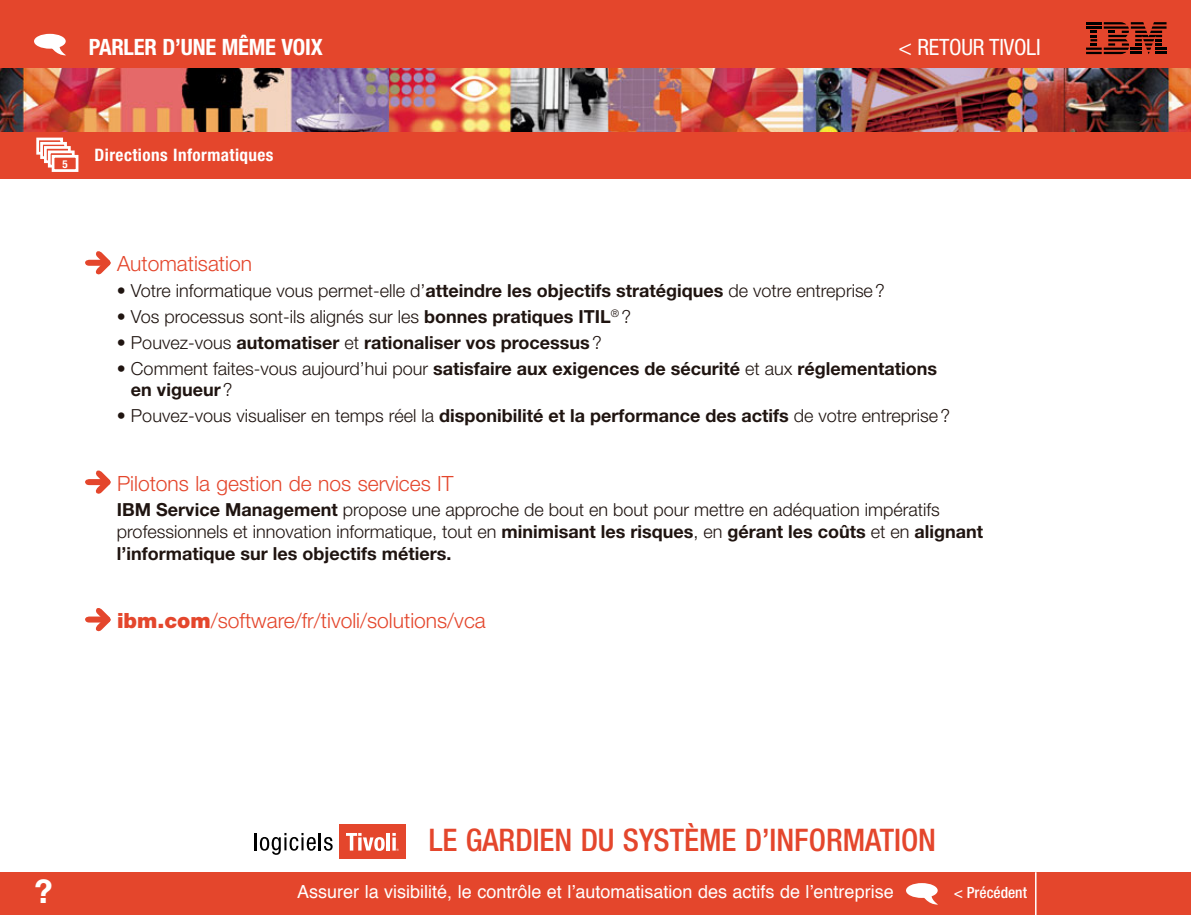
<style>
.page{position:relative;width:1191px;height:915px;background:#fff}
.page>*{position:absolute;margin:0;border:0;box-sizing:border-box;transform-origin:0 0}
.t1{font:700 32.55px "Helvetica Neue";color:#fff}
.t2{font:500 condensed 31.2px "Helvetica Neue";color:#e4462c}
.t3{font:700 condensed 22.5px "Helvetica Neue";letter-spacing:-.01em;color:#fff}
.t4{font:condensed 22.5px "Helvetica Neue";letter-spacing:-.01em;color:#fff}
.t5{font:300 21px "Helvetica Neue";color:#e4462c}
.t6{font:300 18px/21.6px "Helvetica Neue";color:#1f1410}
.t7{font:700 18px/21.6px "Helvetica Neue";color:#1f1410}
.t8{font:18px "Helvetica";color:#fff}
.t9{font:700 condensed 17.1px "Helvetica Neue";letter-spacing:.025em;color:#fff}
.t10{font:500 condensed 15.45px "Helvetica Neue";color:#fff}
.t11{font:700 condensed 10.95px "Helvetica Neue";color:#fff}
.t12{font:3.3px "Helvetica";color:#fff}
.s1{font-weight:700}
.s2{font-weight:300}
.s3{font-weight:900}
</style>
<div class="page">
<div style="left:0;top:0;width:1191px;height:179px;background:#e4462c"></div>
<svg style="left:1086px;top:22px;width:80px;height:32px"></svg>
<div style="left:0;top:872px;width:1191px;height:42px;background:#e4462c"></div>
<hr style="left:1035px;top:871px;width:1px;height:43px;background:#fff">
<div style="left:34px;top:34px;width:32px;height:15px;background:#fff;border-radius:50%"></div>
<svg style="left:49px;top:43px;width:17px;height:13px"></svg>
<img style="left:0;top:68px;width:1191px;height:63px">
<div style="left:38px;top:139px;width:24px;height:14px;background:#e54f36"></div>
<div style="left:36px;top:137px;width:27px;height:17px;border:3px solid #fff"></div>
<div style="left:40px;top:142px;width:27px;height:17px;border:3px solid #fff"></div>
<div style="left:44px;top:146px;width:27px;height:17px;border:3px solid #fff"></div>
<div style="left:49px;top:152px;width:24px;height:14px;background:#e5533a"></div>
<div style="left:48px;top:150px;width:27px;height:17px;border:3px solid #fff"></div>
<div style="left:53px;top:156px;width:24px;height:14px;background:#e4462c"></div>
<div style="left:52px;top:155px;width:26px;height:17px;border:3px solid #fff"></div>
<div style="left:906px;top:882px;width:31px;height:15px;background:#fff;border-radius:50%"></div>
<svg style="left:921px;top:891px;width:17px;height:13px"></svg>
<svg style="left:85px;top:251px;width:26px;height:24px"></svg>
<svg style="left:85px;top:470px;width:26px;height:24px"></svg>
<svg style="left:85px;top:608px;width:26px;height:24px"></svg>
<div style="left:339px;top:824px;width:67px;height:35px;background:#e4462c"></div>
<svg style="left:346px;top:833px;width:39px;height:17px"></svg>
<hr style="left:386px;top:832px;width:4px;height:18px;background:#fff">
<svg style="left:392px;top:837px;width:4px;height:13px"></svg>
<svg style="left:255px;top:833px;width:78px;height:21px"></svg>
<p class="t3" style="left:89px;top:39px;width:235px">PARLER D’UNE MÊME VOIX</p>
<p class="t4" style="left:898px;top:39px;width:144px">&lt; RETOUR TIVOLI</p>
<p class="t11" style="left:62px;top:160px;width:7px">5</p>
<p class="t9" style="left:95px;top:149px;width:180px">Directions Informatiques</p>
<p class="t5" style="left:117px;top:256px;width:136px">Automatisation</p>
<p class="t6" style="left:117px;top:281px;width:769px">• Votre informatique vous permet-elle d’<span class="s1">atteindre les objectifs stratégiques</span> de votre entreprise ?</p>
<p class="t6" style="left:117px;top:307px;width:515px">• Vos processus sont-ils alignés sur les <span class="s1">bonnes pratiques ITIL</span><sup>®</sup> ?</p>
<p class="t7" style="left:117px;top:333px;width:486px"><span class="s2">• Pouvez-vous</span> automatiser <span class="s2">et</span> rationaliser vos processus <span class="s2">?</span></p>
<p class="t7" style="left:131px;top:359px;width:807px;text-indent:-14px"><span class="s2">• Comment faites-vous aujourd’hui pour</span> satisfaire aux exigences de sécurité <span class="s2">et aux</span> réglementations en vigueur <span class="s2">?</span></p>
<p class="t6" style="left:117px;top:406px;width:834px">• Pouvez-vous visualiser en temps réel la <span class="s1">disponibilité et la performance des actifs</span> de votre entreprise ?</p>
<p class="t5" style="left:117px;top:475px;width:338px">Pilotons la gestion de nos services IT</p>
<p class="t6" style="left:117px;top:500px;width:867px"><span class="s1">IBM Service Management</span> propose une approche de bout en bout pour mettre en adéquation impératifs professionnels et innovation informatique, tout en <span class="s1">minimisant les risques</span>, en <span class="s1">gérant les coûts</span> et en <span class="s1">alignant l’informatique sur les objectifs métiers.</span></p>
<p class="t5" style="left:117px;top:613px;width:370px"><span class="s3">ibm.com</span>/software/fr/tivoli/solutions/vca</p>
<p class="t1" style="left:35px;top:879px;width:20px">?</p>
<p class="t2" style="left:429px;top:828px;width:509px">LE GARDIEN DU SYSTÈME D’INFORMATION</p>
<p class="t8" style="left:297px;top:883px;width:598px">Assurer la visibilité, le contrôle et l’automatisation des actifs de l’entreprise</p>
<p class="t12" style="left:396px;top:848px;width:4px">®</p>
<p class="t10" style="left:954px;top:886px;width:75px">&lt; Précédent</p>
</div>
